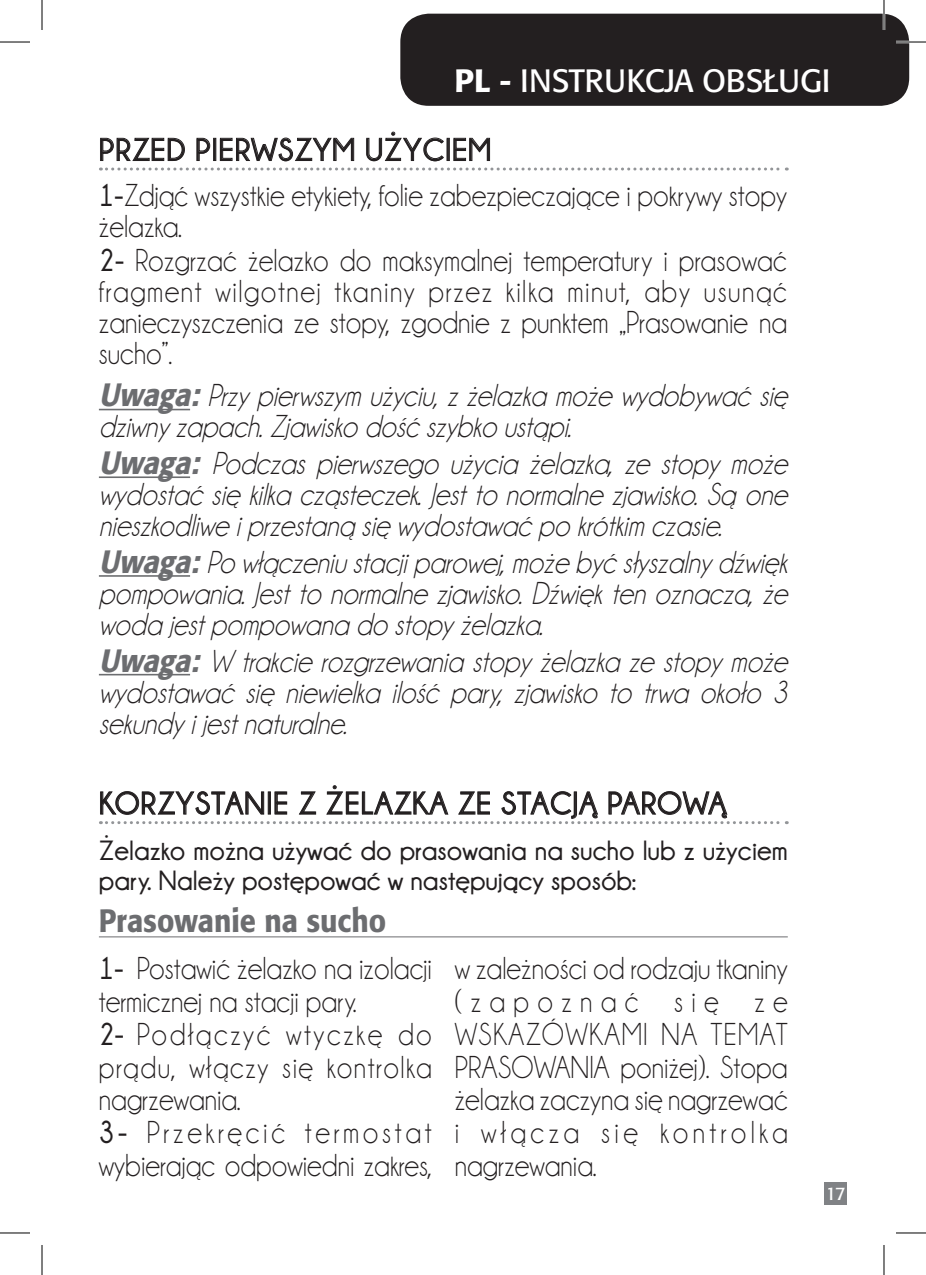
<style>
.page{position:relative;width:926px;height:1275px;background:#fff}
.page>*{position:absolute;margin:0;border:0;box-sizing:border-box;transform-origin:0 0}
.t1{font:32px/32.8px "Champagne&Limousines";color:#231f20;scale:.9 1}
.t2{font:italic 32px/31px "Champagne&Limousines";color:#231f20;text-align:justify;scale:.9 1}
.t3{font:700 32px "Champagne&Limousines";letter-spacing:.03em;color:#231f20}
.t4{font:32px "Formata";letter-spacing:-.01em;color:#fff}
.t5{font:500 32px "Formata";color:#6c6d70;scale:.9 1}
.t6{font:700 28px/30px "Champagne&Limousines";color:#231f20}
.t7{font:18px "Formata";color:#fff}
.s1{font-weight:500}
.s2{font-weight:700}
.s3{font-family:"Formata";font-weight:500;color:#6c6d70}
</style>
<div class="page">
<div style="left:824px;top:1182px;width:23px;height:22px;background:#808285"></div>
<div style="left:400px;top:14px;width:509px;height:92px;background:#231f20;border-radius:28px"></div>
<hr style="left:99px;top:409px;width:91px;height:1px;background:#6c6d70">
<hr style="left:99px;top:476px;width:91px;height:2px;background:#6c6d70">
<hr style="left:99px;top:575px;width:91px;height:2px;background:#6c6d70">
<hr style="left:99px;top:674px;width:91px;height:1px;background:#6c6d70">
<svg style="left:100px;top:131px;width:687px;height:39px"></svg>
<hr style="left:99px;top:936px;width:689px;height:1px;background:#6c6d70">
<svg style="left:100px;top:785px;width:687px;height:39px"></svg>
<hr style="left:896px;top:41px;width:30px;height:2px;background:#fff">
<hr style="left:883px;top:0;width:2px;height:30px;background:#fff">
<hr style="left:0;top:42px;width:30px;height:1px;background:#000">
<hr style="left:896px;top:42px;width:30px;height:1px;background:#000">
<hr style="left:0;top:1232px;width:30px;height:1px;background:#000">
<hr style="left:896px;top:1232px;width:30px;height:1px;background:#000">
<hr style="left:42px;top:0;width:1px;height:30px;background:#000">
<hr style="left:42px;top:1245px;width:1px;height:30px;background:#000">
<hr style="left:884px;top:0;width:1px;height:30px;background:#000">
<hr style="left:884px;top:1245px;width:1px;height:30px;background:#000">
<p class="t4" style="left:454px;top:61px;width:377px"><span class="s1">PL -</span> INSTRUKCJA OBSŁUGI</p>
<p class="t3" style="left:99px;top:132px;width:394px">PRZED PIERWSZYM UŻYCIEM</p>
<p class="t1" style="left:99px;top:180px;width:766px;line-height:31px"><span class="s2">1-</span> Zdjąć wszystkie etykiety, folie zabezpieczające i pokrywy stopy żelazka.</p>
<p class="t1" style="left:99px;top:245px;width:766px;line-height:31px;text-align:justify"><span class="s2">2-</span> Rozgrzać żelazko do maksymalnej temperatury i prasować fragment wilgotnej tkaniny przez kilka minut, aby usunąć zanieczyszczenia ze stopy, zgodnie z punktem „Prasowanie na sucho”.</p>
<p class="t2" style="left:99px;top:380px;width:774px"><span class="s3">Uwaga:</span> Przy pierwszym użyciu, z żelazka może wydobywać się dziwnyzapach.Zjawisko dość szybko ustąpi.</p>
<p class="t2" style="left:99px;top:448px;width:774px"><span class="s3">Uwaga:</span> Podczas pierwszego użycia żelazka, ze stopy może wydostać się kilka cząsteczek. Jest to normalne zjawisko. Są one nieszkodliwe iprzestaną się wydostawać po krótkim czasie.</p>
<p class="t2" style="left:99px;top:547px;width:774px"><span class="s3">Uwaga:</span> Po włączeniustacjiparowej,może być słyszalnydźwięk pompowania. Jest to normalne zjawisko. Dźwięk ten oznacza, że woda jestpompowana do stopyżelazka.</p>
<p class="t2" style="left:99px;top:645px;width:774px"><span class="s3">Uwaga:</span> W trakcie rozgrzewania stopy żelazka ze stopy może wydostawać się niewielka ilość pary, zjawisko to trwa około 3 sekundyijestnaturalne.</p>
<p class="t3" style="left:99px;top:785px;width:629px">KORZYSTANIE Z ŻELAZKA ZE STACJĄ PAROWĄ</p>
<p class="t6" style="left:99px;top:835px;width:690px">Żelazko można używać do prasowania na sucho lub z użyciem pary. Należy postępować w następujący sposób:</p>
<p class="t5" style="left:99px;top:901px;width:321px">Prasowanie na sucho</p>
<p class="t1" style="left:99px;top:952px;width:372px"><span class="s2">1-</span> Postawić żelazko na izolacji termicznej na stacji pary.<br><span class="s2">2-</span> Podłączyć wtyczkę do prądu, włączy się kontrolka nagrzewania.<br><span class="s2">3-</span> Przekręcić termostat wybierając odpowiedni zakres,</p>
<p class="t1" style="left:455px;top:952px;width:372px;text-align:justify">w zależności od rodzaju tkaniny (zapoznać się ze WSKAZÓWKAMI NA TEMAT PRASOWANIA poniżej). Stopa żelazka zaczyna się nagrzewać i włącza się kontrolka nagrzewania.</p>
<p class="t7" style="left:826px;top:1183px;width:21px">17</p>
</div>
